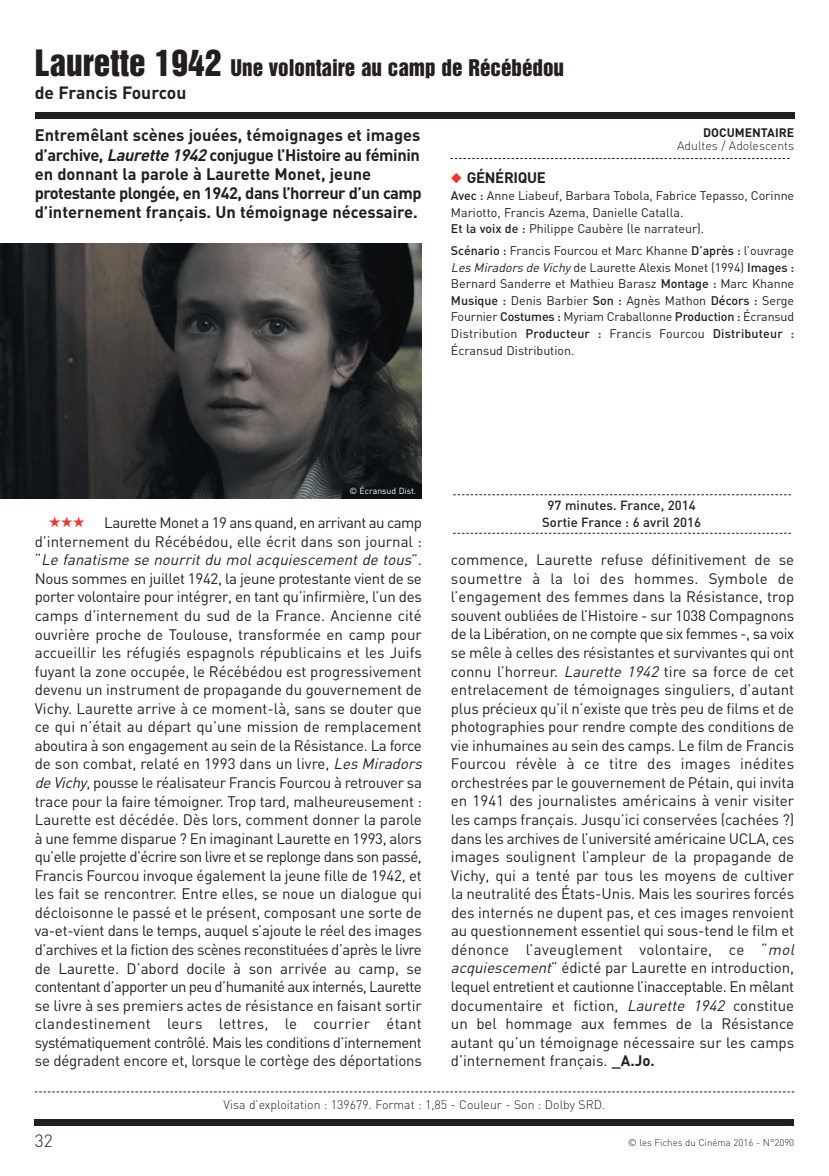
<style>
.page{position:relative;width:829px;height:1176px;background:#fff}
.page>*{position:absolute;margin:0;border:0;box-sizing:border-box;transform-origin:0 0}
.t1{font:21px "Helvetica Inserat";color:#231f20}
.t2{font:700 17.5px "DIN";color:#231f20}
.t3{font:300 17.5px "DIN";color:#231f20}
.t4{font:700 16.45px/19.2px "DIN";color:#231f20}
.t5{font:15.05px/18.6px "DIN";letter-spacing:-.01em;color:#231f20}
.t6{font:700 15.05px "DIN";letter-spacing:-.02em;color:#231f20}
.t7{font:14.88px "Zapf Dingbats ITC";color:#ee3529}
.t8{font:500 13.12px/16.6px "DIN";color:#231f20;text-align:center}
.t9{font:12.42px/16.6px "DIN";color:#231f20}
.t10{font:300 12.25px "DIN";color:#231f20}
.t11{font:700 12.25px "DIN";color:#231f20}
.t12{font:300 9.62px "DIN";color:#231f20}
.t13{font:8.75px "DIN";color:#fff}
.s1{font-size:33.25px}
.s2{font-style:italic}
.s3{color:#ee3529}
.s4{font-weight:500}
.s5{font-weight:700}
</style>
<div class="page">
<svg style="left:450px;top:158px;width:339px;height:1px"></svg>
<div style="left:35px;top:1119px;width:759px;height:6px;background:#231f20"></div>
<svg style="left:453px;top:494px;width:337px;height:1px"></svg>
<svg style="left:35px;top:1091px;width:759px;height:1px"></svg>
<svg style="left:453px;top:533px;width:337px;height:1px"></svg>
<img style="left:0;top:243px;width:422px;height:256px">
<div style="left:35px;top:113px;width:759px;height:6px;background:#231f20"></div>
<h1 class="t1" style="left:35px;top:59px;width:531px"><span class="s1">Laurette 1942</span> Une volontaire au camp de Récébédou</h1>
<p class="t2" style="left:35px;top:83px;width:153px">de Francis Fourcou</p>
<p class="t4" style="left:35px;top:126px;width:388px">Entremêlant scènes jouées, témoignages et images d’archive, <span class="s2">Laurette1942</span>conjugue l’Histoire au féminin en donnant la parole à Laurette Monet, jeune protestante plongée, en 1942, dans l’horreur d’un camp d’internement français. Un témoignage nécessaire.</p>
<p class="t11" style="left:703px;top:125px;width:93px">DOCUMENTAIRE</p>
<p class="t10" style="left:677px;top:138px;width:118px">Adultes / Adolescents</p>
<p class="t6" style="left:451px;top:169px;width:97px"><span class="s3">◆</span> GÉNÉRIQUE</p>
<p class="t9" style="left:451px;top:187px;width:345px"><span class="s4">Avec :</span> Anne Liabeuf, Barbara Tobola, Fabrice Tepasso, Corinne<br>Mariotto, Francis Azema, Danielle Catalla.<br><span class="s4">Et la voix de :</span> Philippe Caubère (le narrateur).</p>
<p class="t9" style="left:451px;top:242px;width:345px;text-align:justify"><span class="s4">Scénario :</span> Francis Fourcou et Marc Khanne <span class="s4">D’après :</span> l’ouvrage <span class="s2">LesMiradorsdeVichy</span> de Laurette Alexis Monet (1994) <span class="s4">Images :<br></span>Bernard Sanderre et Mathieu Barasz <span class="s4">Montage :</span> Marc Khanne <span class="s4">Musique :</span> Denis Barbier <span class="s4">Son :</span> Agnès Mathon <span class="s4">Décors :</span> Serge Fournier <span class="s4">Costumes :</span> Myriam Craballonne <span class="s4">Production :</span> Écransud Distribution <span class="s4">Producteur :</span> Francis Fourcou <span class="s4">Distributeur :<br></span>Écransud Distribution.</p>
<p class="t13" style="left:349px;top:485px;width:68px">© Écransud Dist.</p>
<p class="t7" style="left:49px;top:515px;width:38px">★★★</p>
<p class="t5" style="left:35px;top:514px;width:392px;text-indent:70px">Laurette Monet a 19 ans quand, en arrivant au camp d’internement du Récébédou, elle écrit dans son journal : “ <span class="s2">Le fanatisme se nourrit du mol acquiescement de tous</span>” .<br>Nous sommes en juillet 1942, la jeune protestante vient de se porter volontaire pour intégrer, en tant qu’infirmière, l’un des camps d’internement du sud de la France. Ancienne cité ouvrière proche de Toulouse, transformée en camp pour accueillir les réfugiés espagnols républicains et les Juifs fuyant la zone occupée, le Récébédou est progressivement devenu un instrument de propagande du gouvernement de Vichy. Laurette arrive à ce moment-là, sans se douter que ce qui n’était au départ qu’une mission de remplacement aboutira à son engagement au sein de la Résistance. La force de son combat, relaté en 1993 dans un livre, <span class="s2">LesMiradors deVichy</span>, pousse le réalisateur Francis Fourcou à retrouver sa trace pour la faire témoigner. Trop tard, malheureusement :<br>Laurette est décédée. Dès lors, comment donner la parole à une femme disparue ? En imaginant Laurette en 1993, alors qu’elle projette d’écrire son livre et se replonge dans son passé, Francis Fourcou invoque également la jeune fille de 1942, et les fait se rencontrer. Entre elles, se noue un dialogue qui décloisonne le passé et le présent, composant une sorte de va-et-vient dans le temps, auquel s’ajoute le réel des images d’archives et la fiction des scènes reconstituées d’après le livre de Laurette. D’abord docile à son arrivée au camp, se contentant d’apporter un peu d’humanité aux internés, Laurette se livre à ses premiers actes de résistance en faisant sortir clandestinement leurs lettres, le courrier étant systématiquement contrôlé. Mais les conditions d’internement se dégradent encore et, lorsque le cortège des déportations</p>
<p class="t8" style="left:542px;top:497px;width:160px">97 minutes. France, 2014<br>Sortie France : 6 avril 2016</p>
<p class="t5" style="left:451px;top:551px;width:348px">commence, Laurette refuse définitivement de se soumettre à la loi des hommes. Symbole de l’engagement des femmes dans la Résistance, trop souvent oubliées de l’Histoire - sur 1038 Compagnons de la Libération, on ne compte que six femmes -, sa voix se mêle à celles des résistantes et survivantes qui ont connu l’horreur. <span class="s2">Laurette 1942</span> tire sa force de cet entrelacement de témoignages singuliers, d’autant plus précieux qu’il n’existe que très peu de films et de photographies pour rendre compte des conditions de vie inhumaines au sein des camps. Le film de Francis Fourcou révèle à ce titre des images inédites orchestrées par le gouvernement de Pétain, qui invita en 1941 des journalistes américains à venir visiter les camps français. Jusqu’ici conservées (cachées ?) dans les archives de l’université américaine UCLA, ces images soulignent l’ampleur de la propagande de Vichy, qui a tenté par tous les moyens de cultiver la neutralité des États-Unis. Mais les sourires forcés des internés ne dupent pas, et ces images renvoient au questionnement essentiel qui sous-tend le film et dénonce l’aveuglement volontaire, ce “<span class="s2">mol acquiescement</span>” édicté par Laurette en introduction, lequel entretient et cautionne l’inacceptable. En mêlant documentaire et fiction, <span class="s2">Laurette 1942</span> constitue un bel hommage aux femmes de la Résistance autant qu’un témoignage nécessaire sur les camps d’internement français. <span class="s5">_A.Jo.</span></p>
<p class="t10" style="left:223px;top:1098px;width:383px">Visa d’exploitation : 139679. Format : 1,85 - Couleur - Son : Dolby SRD.</p>
<p class="t3" style="left:35px;top:1130px;width:19px">32</p>
<p class="t12" style="left:628px;top:1137px;width:167px">© les Fiches du Cinéma 2016 - N°2090</p>
</div>
